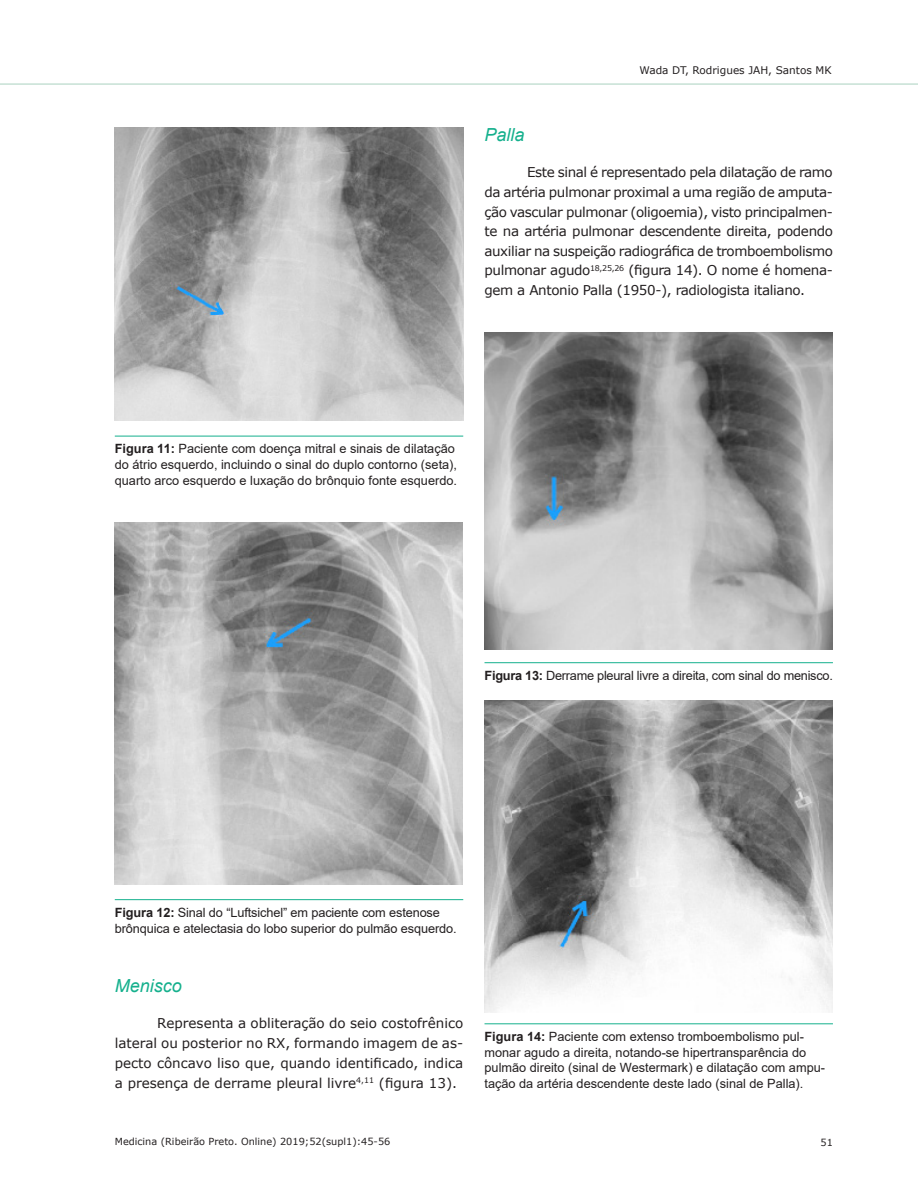
<style>
.page{position:relative;width:918px;height:1188px;background:#fff}
.page>*{position:absolute;margin:0;border:0;box-sizing:border-box;transform-origin:0 0}
.SUB3{font:italic 18px "Arial";color:#15b08d}
.TXT{font:13.5px/19.6px "Verdana";letter-spacing:-.025em;color:#231f20;text-align:justify}
.Fig_Tit{font:12.75px/15.6px "Arial";color:#231f20}
.Fig_Tit-2{font:12.75px "Arial";letter-spacing:-.02em;color:#231f20}
.t1{font:10.5px "Verdana";color:#231f20}
.t2{font:9.75px "Verdana";color:#231f20}
.s1{font-weight:700}
</style>
<div class="page">
<hr style="left:0;top:83px;width:918px;height:2px;background:#c6e1d4">
<hr style="left:115px;top:436px;width:348px;height:1px;background:#15b08d">
<hr style="left:115px;top:899px;width:348px;height:1px;background:#15b08d">
<img style="left:115px;top:128px;width:348px;height:293px">
<img style="left:115px;top:522px;width:347px;height:363px">
<hr style="left:485px;top:662px;width:348px;height:1px;background:#15b08d">
<hr style="left:485px;top:1023px;width:348px;height:1px;background:#15b08d">
<img style="left:485px;top:333px;width:348px;height:316px">
<img style="left:485px;top:701px;width:348px;height:312px">
<p class="t1" style="left:639px;top:62px;width:194px">Wada DT, Rodrigues JAH, Santos MK</p>
<p class="SUB3" style="left:485px;top:123px;width:42px">Palla</p>
<p class="TXT" style="left:485px;top:162px;width:350px;text-indent:43px">Este sinal é representado pela dilatação de ramo da artéria pulmonar proximal a uma região de amputa&shy;ção vascular pulmonar (oligoemia), visto principalmen&shy;te na artéria pulmonar descendente direita, podendo auxiliar na suspeição radiográfica de tromboembolismo pulmonar agudo<sup>18,25,26</sup> (figura 14). O nome é homena&shy;gem a Antonio Palla (1950-), radiologista italiano.</p>
<p class="Fig_Tit" style="left:115px;top:441px;width:344px"><span class="s1">Figura 11:</span> Paciente com doença mitral e sinais de dilatação do átrio esquerdo, incluindo o sinal do duplo contorno (seta), quarto arco esquerdo e luxação do brônquio fonte esquerdo.</p>
<p class="Fig_Tit-2" style="left:485px;top:667px;width:350px"><span class="s1">Figura 13:</span> Derrame pleural livre a direita, com sinal do menisco.</p>
<p class="Fig_Tit" style="left:115px;top:905px;width:343px"><span class="s1">Figura 12:</span> Sinal do “Luftsichel” em paciente com estenose brônquica e atelectasia do lobo superior do pulmão esquerdo.</p>
<p class="SUB3" style="left:115px;top:974px;width:69px">Menisco</p>
<p class="TXT" style="left:115px;top:1013px;width:350px;text-indent:43px">Representa a obliteração do seio costofrênico lateral ou posterior no RX, formando imagem de as&shy;pecto côncavo liso que, quando identificado, indica a presença de derrame pleural livre<sup>4,11</sup> (figura 13).</p>
<p class="Fig_Tit" style="left:485px;top:1029px;width:342px"><span class="s1">Figura 14:</span> Paciente com extenso tromboembolismo pul&shy;monar agudo a direita, notando-se hipertransparência do pulmão direito (sinal de Westermark) e dilatação com ampu&shy;tação da artéria descendente deste lado (sinal de Palla).</p>
<p class="t2" style="left:115px;top:1135px;width:277px">Medicina (Ribeirão Preto. Online) 2019;52(supl1):45-56</p>
<p class="t2" style="left:821px;top:1136px;width:14px">51</p>
</div>
